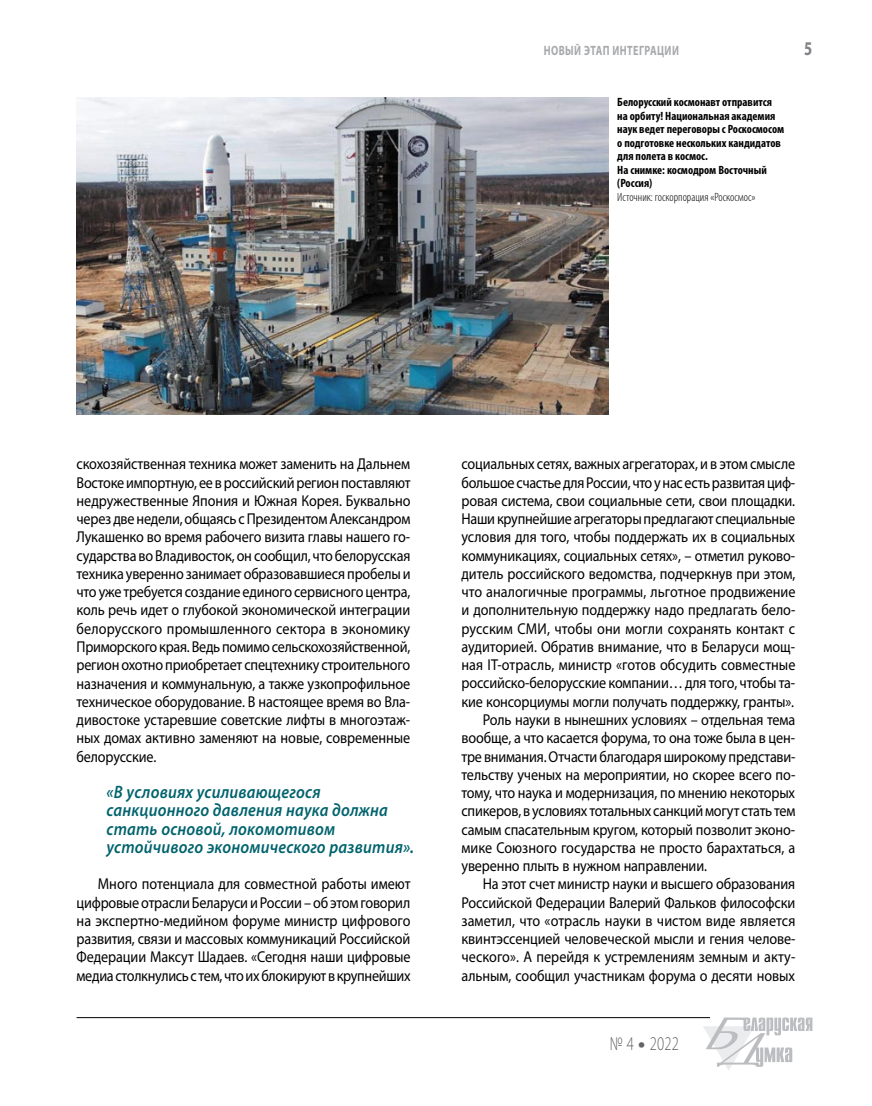
<style>
.page{position:relative;width:872px;height:1106px;background:#fff}
.page>*{position:absolute;margin:0;border:0;box-sizing:border-box;transform-origin:0 0}
.t1{font:300 19.5px "Myriad Pro";color:#636467;scale:.75 1}
.t2{font:700 19.5px "Myriad Pro";color:#808285;scale:.75 1}
.t3{font:italic 600 18px/18.3px "Myriad Pro";letter-spacing:.01em;color:#00636d;scale:.9 1}
.t4{font:15.75px/18.3px "Myriad Pro";letter-spacing:-.01em;color:#000;text-align:justify;scale:.9 1}
.t5{font:15.75px "Myriad Pro";letter-spacing:.01em;color:#000;scale:.9 1}
.t6{font:700 13.5px "Myriad Pro";letter-spacing:.04em;color:#a7a9ac;scale:.75 1}
.t7{font:700 condensed 12px/13.5px "Myriad Pro";color:#000}
.t8{font:300 condensed 12px "Myriad Pro";color:#000}
.s1{font-weight:900}
</style>
<div class="page">
<hr style="left:77px;top:1017px;width:633px;height:1px;background:#000">
<svg style="left:703px;top:1017px;width:109px;height:53px"></svg>
<img style="left:77px;top:97px;width:531px;height:317px">
<p class="t6" style="left:543px;top:42px;width:182px">Новый этап интеграции</p>
<p class="t2" style="left:804px;top:36px;width:12px">5</p>
<p class="t7" style="left:617px;top:95px;width:168px">Белорусский космонавт отправится на орбиту! Национальная академия наук ведет переговоры с Роскосмосом о подготовке нескольких кандидатов для полета в космос.<br>На снимке: космодром Восточный (Россия)</p>
<p class="t8" style="left:617px;top:189px;width:140px">Источник: госкорпорация «Роскосмос»</p>
<p class="t4" style="left:77px;top:454px;width:373px">скохозяйственная техника может заменить на Дальнем Востоке импортную, ее в российский регион поставляют недружественные Япония и Южная Корея. Буквально через две недели, общаясь с Президентом Александром Лукашенко во время рабочего визита главы нашего го&shy;сударства во Владивосток, он сообщил, что белорусская техника уверенно занимает образовавшиеся пробелы и что уже требуется создание единого сервисного центра, коль речь идет о глубокой экономической интеграции белорусского промышленного сектора в экономику Приморского края. Ведь помимо сельскохозяйственной, регион охотно приобретает спецтехнику строительного назначения и коммунальную, а также узкопрофильное техническое оборудование. В настоящее время во Вла&shy;дивостоке устаревшие советские лифты в многоэтаж&shy;ных домах активно заменяют на новые, современные белорусские.</p>
<p class="t3" style="left:107px;top:782px;width:343px">«В условиях усиливающегося санкционного давления наука должна стать основой, локомотивом устойчивого экономического развития».</p>
<p class="t4" style="left:77px;top:874px;width:373px;text-indent:21px">Много потенциала для совместной работы имеют цифровые отрасли Беларуси и России – об этом говорил на экспертно-медийном форуме министр цифрового развития, связи и массовых коммуникаций Российской Федерации Максут Шадаев. «Сегодня наши цифровые медиа столкнулись с тем, что их блокируют в крупнейших</p>
<p class="t4" style="left:461px;top:454px;width:372px">социальных сетях, важных агрегаторах, и в этом смысле</p>
<p class="t4" style="left:461px;top:473px;width:372px">большое счастье для России, что у нас есть развитая циф-</p>
<p class="t4" style="left:461px;top:491px;width:372px">ровая система, свои социальные сети, свои площадки.</p>
<p class="t4" style="left:461px;top:509px;width:372px">Наши крупнейшие агрегаторы предлагают специальные</p>
<p class="t4" style="left:461px;top:527px;width:372px">условия для того, чтобы поддержать их в социальных</p>
<p class="t4" style="left:461px;top:546px;width:372px">коммуникациях, социальных сетях», – отметил руково-</p>
<p class="t4" style="left:461px;top:564px;width:372px">дитель российского ведомства, подчеркнув при этом,</p>
<p class="t4" style="left:461px;top:582px;width:373px">что аналогичные программы, льготное продвижение</p>
<p class="t4" style="left:461px;top:600px;width:372px">и дополнительную поддержку надо предлагать бело-</p>
<p class="t5" style="left:461px;top:618px;width:372px">русским СМИ, чтобы они могли сохранять контакт с</p>
<p class="t4" style="left:461px;top:637px;width:372px">аудиторией. Обратив внимание, что в Беларуси мощ-</p>
<p class="t4" style="left:461px;top:655px;width:372px">ная IT-отрасль, министр «готов обсудить совместные</p>
<p class="t4" style="left:461px;top:674px;width:372px">российско-белорусские компании… для того, чтобы та-</p>
<p class="t4" style="left:461px;top:692px;width:371px">кие консорциумы могли получать поддержку, гранты».</p>
<p class="t4" style="left:483px;top:710px;width:349px">Роль науки в нынешних условиях – отдельная тема</p>
<p class="t4" style="left:461px;top:728px;width:372px">вообще, а что касается форума, то она тоже была в цен-</p>
<p class="t4" style="left:461px;top:747px;width:373px">тре внимания. Отчасти благодаря широкому представи-</p>
<p class="t4" style="left:461px;top:765px;width:372px">тельству ученых на мероприятии, но скорее всего по-</p>
<p class="t4" style="left:461px;top:783px;width:372px">тому, что наука и модернизация, по мнению некоторых</p>
<p class="t4" style="left:461px;top:801px;width:372px">спикеров, в условиях тотальных санкций могут стать тем</p>
<p class="t4" style="left:461px;top:820px;width:372px">самым спасательным кругом, который позволит эконо-</p>
<p class="t4" style="left:461px;top:838px;width:372px">мике Союзного государства не просто барахтаться, а</p>
<p class="t4" style="left:461px;top:856px;width:274px">уверенно плыть в нужном направлении.</p>
<p class="t4" style="left:483px;top:874px;width:349px">На этот счет министр науки и высшего образования</p>
<p class="t4" style="left:461px;top:893px;width:372px">Российской Федерации Валерий Фальков философски</p>
<p class="t4" style="left:461px;top:911px;width:372px">заметил, что «отрасль науки в чистом виде является</p>
<p class="t4" style="left:461px;top:929px;width:372px">квинтэссенцией человеческой мысли и гения челове-</p>
<p class="t4" style="left:461px;top:947px;width:372px">ческого». А перейдя к устремлениям земным и акту-</p>
<p class="t4" style="left:461px;top:966px;width:372px">альным, сообщил участникам форума о десяти новых</p>
<p class="t1" style="left:609px;top:1032px;width:94px">№ 4 <span class="s1">•</span> 2022</p>
</div>
